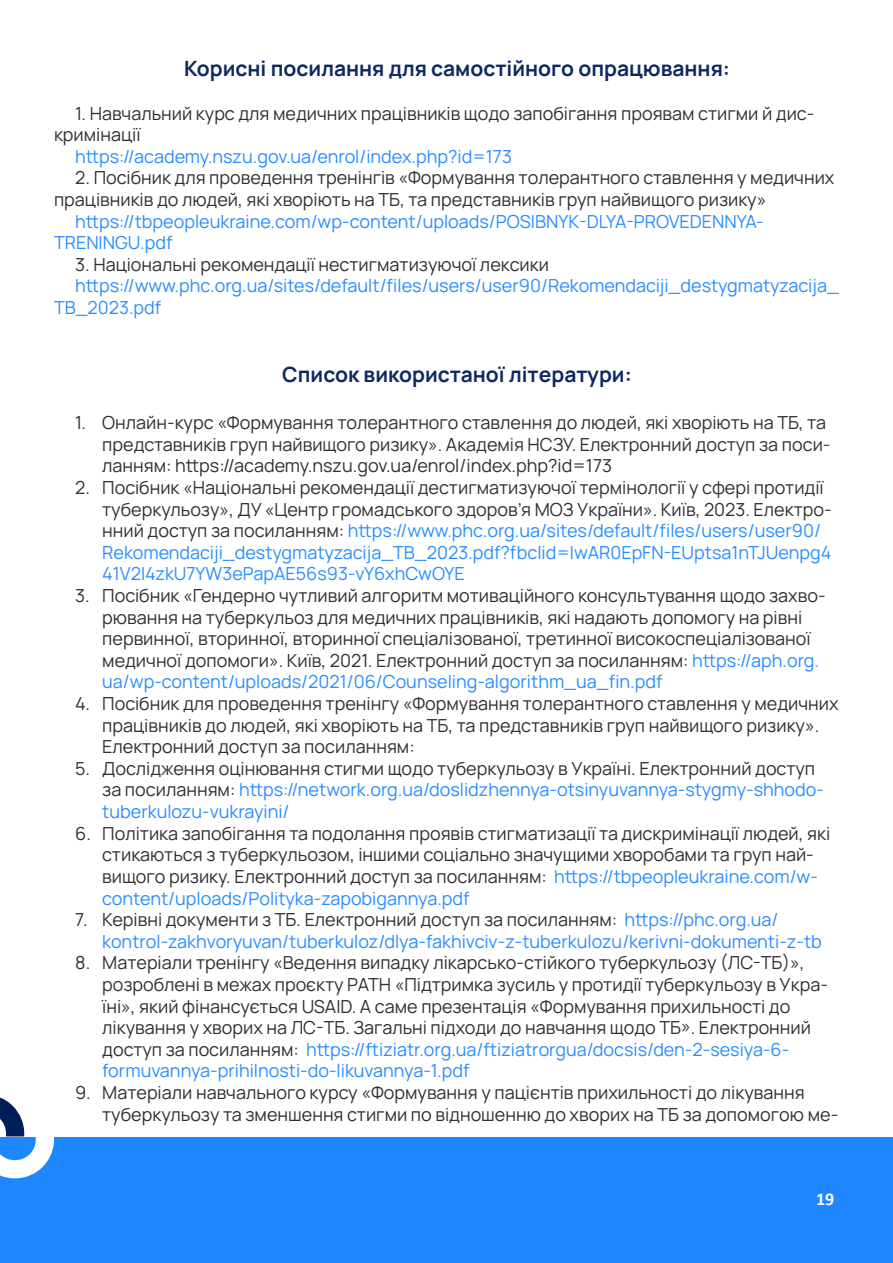
<style>
.page{position:relative;width:893px;height:1263px;background:#fff}
.page>*{position:absolute;margin:0;border:0;box-sizing:border-box;transform-origin:0 0}
.t1{font:700 21px "Manrope";color:#0d2962}
.t2{font:18px/21.6px "Manrope";color:#312f30}
.t3{font:18px/21.6px "Manrope";color:#298dff}
.t4{font:700 18px "Calibri";color:#fff}
.s1{color:#298dff}
.s2{color:#312f30}
</style>
<div class="page">
<div style="left:0;top:1137px;width:892px;height:125px;background:#1e87ff"></div>
<svg style="left:0;top:1097px;width:54px;height:81px"></svg>
<p class="t1" style="left:184px;top:54px;width:547px">Корисні посилання для самостійного опрацювання:</p>
<p class="t2" style="left:54px;top:101px;width:762px;text-indent:21px">1. Навчальний курс для медичних працівників щодо запобігання проявам стигми й дис&shy;кримінації</p>
<p class="t3" style="left:75px;top:145px;width:438px">https://academy.nszu.gov.ua/enrol/index.php?id=173</p>
<p class="t2" style="left:54px;top:166px;width:782px;text-indent:21px">2. Посібник для проведення тренінгів «Формування толерантного ставлення у медичних працівників до людей, які хворіють на ТБ, та представників груп найвищого ризику»</p>
<p class="t3" style="left:54px;top:209px;width:711px;text-indent:21px">https://tbpeopleukraine.com/wp-content/uploads/POSIBNYK-DLYA-PROVEDENNYA-<br>TRENINGU.pdf</p>
<p class="t2" style="left:75px;top:253px;width:475px">3. Національні рекомендації нестигматизуючої лексики</p>
<p class="t3" style="left:54px;top:274px;width:786px;text-indent:21px">https://www.phc.org.ua/sites/default/files/users/user90/Rekomendaciji_destygmatyzacija_<br>TB_2023.pdf</p>
<p class="t1" style="left:282px;top:360px;width:351px">Список використаної літератури:</p>
<p class="t2" style="left:102px;top:411px;width:730px;text-indent:-27px">1. Онлайн-курс «Формування толерантного ставлення до людей, які хворіють на ТБ, та представників груп найвищого ризику». Академія НСЗУ. Електронний доступ за поси&shy;ланням: https://academy.nszu.gov.ua/enrol/index.php?id=173</p>
<p class="t2" style="left:102px;top:476px;width:731px;text-indent:-27px">2. Посібник «Національні рекомендації дестигматизуючої термінології у сфері протидії туберкульозу», ДУ «Центр громадського здоров’я МОЗ України». Київ, 2023. Електро&shy;нний доступ за посиланням: <span class="s1">https://www.phc.org.ua/sites/default/files/users/user90/ Rekomendaciji_destygmatyzacija_TB_2023.pdf?fbclid=IwAR0EpFN-EUptsa1nTJUenpg4<br>41V2I4zkU7YW3ePapAE56s93-vY6xhCwOYE</span></p>
<p class="t2" style="left:102px;top:584px;width:725px;text-indent:-27px">3. Посібник «Гендерно чутливий алгоритм мотиваційного консультування щодо захво&shy;рювання на туберкульоз для медичних працівників, які надають допомогу на рівні первинної, вторинної, вторинної спеціалізованої, третинної високоспеціалізованої медичної допомоги». Київ, 2021. Електронний доступ за посиланням: <span class="s1">https://aph.org. ua/wp-content/uploads/2021/06/Counseling-algorithm_ua_fin.pdf</span></p>
<p class="t2" style="left:102px;top:692px;width:738px;text-indent:-27px">4. Посібник для проведення тренінгу «Формування толерантного ставлення у медичних працівників до людей , які хворіють на ТБ, та представників груп най вищого ризику».<br>Електронний доступ за посиланням:</p>
<p class="t3" style="left:102px;top:757px;width:723px;text-indent:-27px"><span class="s2">5. Дослідження оцінювання стигми щодо туберкульозу в Україні. Електронний доступ за посиланням:</span> https://network.org.ua/doslidzhennya-otsinyuvannya-stygmy-shhodo&shy;tuberkulozu-vukrayini/</p>
<p class="t2" style="left:102px;top:821px;width:729px;text-indent:-27px">6. Політика запобігання та подолання проявів стигматизації та дискримінації людей, які стикаються з туберкульозом, іншими соціально значущими хворобами та груп най&shy;вищого ризику. Електронний доступ за посиланням: <span class="s1">https://tbpeopleukraine.com/w&shy;content/uploads/Polityka-zapobigannya.pdf</span></p>
<p class="t3" style="left:102px;top:908px;width:721px;text-indent:-27px"><span class="s2">7. Керівні документи з ТБ. Електронний доступ за посиланням:</span> https://phc.org.ua/ kontrol-zakhvoryuvan/tuberkuloz/dlya-fakhivciv-z-tuberkulozu/kerivni-dokumenti-z-tb</p>
<p class="t2" style="left:102px;top:951px;width:727px;text-indent:-27px">8. Матеріали тренінгу «Ведення випадку лікарсько-стійкого туберкульозу (ЛС-ТБ)», розроблені в межах проєкту РАТН «Підтримка зусиль у протидії туберкульозу в Укра&shy;їні», який фінансується USAID. А саме презентація «Формування прихильності до лікування у хворих на ЛС-ТБ. Загальні підходи до навчання щодо ТБ». Електронний доступ за посиланням: <span class="s1">https://ftiziatr.org.ua/ftiziatrorgua/docsis/den-2-sesiya-6- formuvannya-prihilnosti-do-likuvannya-1.pdf</span></p>
<p class="t2" style="left:102px;top:1081px;width:737px;text-indent:-27px">9. Матеріали навчального курсу «Формування у пацієнтів прихильності до лікування туберкульозу та зменшення стигми по відношенню до хворих на ТБ за допомогою ме-</p>
<p class="t4" style="left:816px;top:1187px;width:20px">19</p>
</div>
